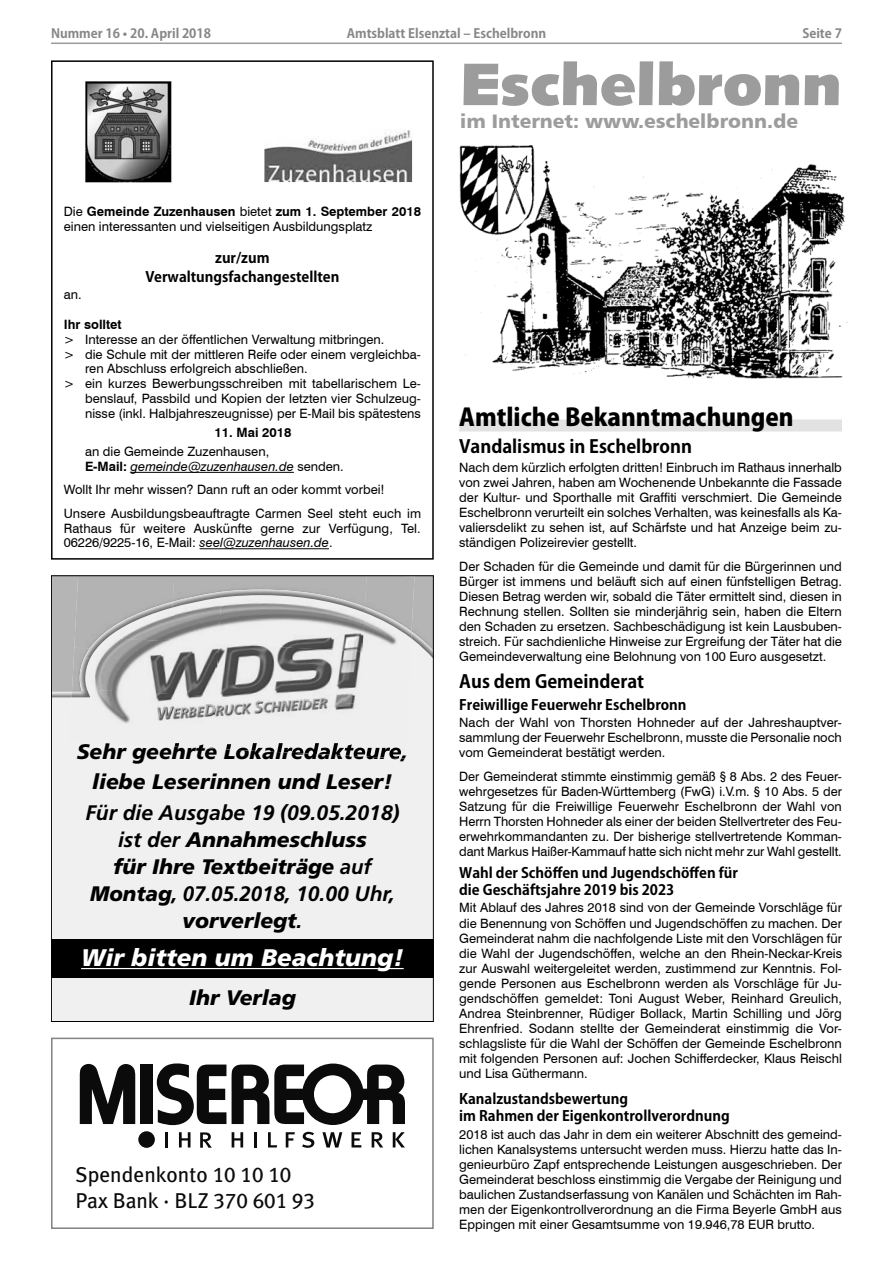
<style>
.page{position:relative;width:893px;height:1263px;background:#fff}
.page>*{position:absolute;margin:0;border:0;box-sizing:border-box;transform-origin:0 0}
.t1{font:60px "Humanist 531 BT Ultra Black A";color:#9c9c9c}
.t2{font:800 24px "Koz Go Pro";color:#000}
.t3{font:italic 900 24px "Frutiger";color:#fff}
.t4{font:21.45px/26.1px "Meta Plus";color:#0b0b0b}
.t5{font:italic 700 21px/27px "Frutiger";color:#000;text-align:center}
.t6{font:italic 900 21px/30px "Frutiger";color:#000;text-align:center}
.t7{font:19.5px "Humanist 777 BT Black B";color:#9c9c9c}
.t8{font:700 18px "Koz Go Pro";color:#000}
.t9{font:700 14.25px/17.4px "Koz Go Pro";color:#000}
.t10{font:12.9px/15px "Swiss 721 BT";color:#000;text-align:justify}
.t11{font:700 12.9px "Swiss 721 BT";color:#000}
.t12{font:700 12.75px "Koz Go Pro";color:#878787}
.s1{font-weight:700}
.s2{font-style:italic}
.s3{font-weight:900}
.s4{font-family:"Meta Plus Book Caps"}
</style>
<div class="page">
<hr style="left:51px;top:43px;width:791px;height:1px;background:#9c9c9c">
<img style="left:459px;top:145px;width:389px;height:234px">
<div style="left:459px;top:419px;width:383px;height:12px;background:#e2e2e2"></div>
<hr style="left:131px;top:472px;width:163px;height:1px;background:#000">
<hr style="left:200px;top:548px;width:129px;height:1px;background:#000">
<img style="left:264px;top:130px;width:148px;height:52px">
<img style="left:86px;top:82px;width:85px;height:100px">
<div style="left:51px;top:60px;width:383px;height:500px;border:2px solid #000"></div>
<div style="left:51px;top:575px;width:383px;height:447px;background:#f0f0f0"></div>
<div style="left:51px;top:939px;width:383px;height:39px;background:#000"></div>
<hr style="left:81px;top:968px;width:323px;height:1px;background:#fff">
<img style="left:53px;top:631px;width:379px;height:66px">
<img style="left:174px;top:613px;width:45px;height:25px">
<img style="left:219px;top:613px;width:139px;height:31px">
<img style="left:358px;top:615px;width:53px;height:82px">
<img style="left:90px;top:638px;width:129px;height:51px">
<img style="left:216px;top:644px;width:147px;height:53px">
<img style="left:69px;top:689px;width:147px;height:35px">
<img style="left:213px;top:696px;width:147px;height:28px">
<img style="left:109px;top:743px;width:87px;height:5px">
<img style="left:197px;top:743px;width:208px;height:16px">
<div style="left:74px;top:577px;width:100px;height:71px;background:#b3b3b3"></div>
<div style="left:173px;top:577px;width:192px;height:12px;background:#b3b3b3"></div>
<div style="left:365px;top:577px;width:49px;height:54px;background:#b3b3b3"></div>
<img style="left:72px;top:647px;width:12px;height:11px">
<img style="left:84px;top:602px;width:89px;height:57px">
<img style="left:172px;top:589px;width:193px;height:24px">
<img style="left:365px;top:607px;width:47px;height:31px">
<img style="left:72px;top:658px;width:18px;height:39px">
<div style="left:51px;top:1037px;width:383px;height:192px;border:2px solid #858585"></div>
<div style="left:141px;top:1064px;width:12px;height:60px;background:#0b0b0b"></div>
<svg style="left:157px;top:1063px;width:69px;height:62px"></svg>
<div style="left:138px;top:1131px;width:17px;height:17px;background:#0b0b0b;border-radius:50%"></div>
<svg style="left:232px;top:1063px;width:173px;height:62px"></svg>
<svg style="left:232px;top:1132px;width:11px;height:15px"></svg>
<hr style="left:254px;top:1132px;width:3px;height:15px;background:#0b0b0b">
<svg style="left:268px;top:1132px;width:9px;height:15px"></svg>
<svg style="left:286px;top:1132px;width:9px;height:15px"></svg>
<svg style="left:302px;top:1132px;width:12px;height:16px"></svg>
<svg style="left:322px;top:1132px;width:20px;height:15px"></svg>
<svg style="left:352px;top:1132px;width:9px;height:15px"></svg>
<svg style="left:372px;top:1132px;width:11px;height:15px"></svg>
<svg style="left:393px;top:1132px;width:12px;height:15px"></svg>
<hr style="left:165px;top:1132px;width:3px;height:15px;background:#0b0b0b">
<svg style="left:179px;top:1132px;width:11px;height:15px"></svg>
<svg style="left:200px;top:1132px;width:12px;height:16px"></svg>
<svg style="left:80px;top:1064px;width:55px;height:60px"></svg>
<p class="t12" style="left:51px;top:25px;width:162px">Nummer 16 • 20. April 2018</p>
<p class="t12" style="left:347px;top:25px;width:201px">Amtsblatt Elsenztal – Eschelbronn</p>
<p class="t12" style="left:802px;top:25px;width:41px">Seite 7</p>
<h1 class="t1" style="left:460px;top:46px;width:383px">Eschelbronn</h1>
<h3 class="t7" style="left:460px;top:108px;width:339px">im Internet: www.eschelbronn.de</h3>
<p class="t10" style="left:64px;top:203px;width:359px">Die <span class="s1">Gemeinde Zuzenhausen</span> bietet <span class="s1">zum 1. September 2018 </span>einen interessanten und vielseitigen Ausbildungsplatz</p>
<p class="t9" style="left:145px;top:249px;width:195px;line-height:19.4px;text-align:center">zur/zum<br>Verwaltungsfachangestellten</p>
<p class="t10" style="left:64px;top:287px;width:19px">an.</p>
<p class="t11" style="left:64px;top:315px;width:59px">Ihr solltet</p>
<p class="t10" style="left:64px;top:331px;width:322px">&gt; Interesse an der öffentlichen Verwaltung mitbringen.</p>
<p class="t10" style="left:64px;top:346px;width:359px">&gt; die Schule mit der mittleren Reife oder einem vergleichba-</p>
<p class="t10" style="left:85px;top:361px;width:224px">ren Abschluss erfolgreich abschließen.</p>
<p class="t10" style="left:64px;top:376px;width:359px">&gt; ein kurzes Bewerbungsschreiben mit tabellarischem Le-</p>
<p class="t10" style="left:85px;top:390px;width:337px">benslauf, Passbild und Kopien der letzten vier Schulzeug-</p>
<p class="t10" style="left:85px;top:405px;width:337px">nisse (inkl. Halbjahreszeugnisse) per E-Mail bis spätestens</p>
<p class="t11" style="left:215px;top:423px;width:78px">11. Mai 2018</p>
<p class="t10" style="left:85px;top:444px;width:260px">an die Gemeinde Zuzenhausen,<br><span class="s1">E-Mail:</span> <span class="s2">gemeinde@zuzenhausen.de</span> senden.</p>
<p class="t10" style="left:64px;top:478px;width:359px;line-height:23.4px">Wollt Ihr mehr wissen? Dann ruft an oder kommt vorbei!<br>Unsere Ausbildungsbeauftragte Carmen Seel steht euch im</p>
<p class="t10" style="left:64px;top:520px;width:359px">Rathaus für weitere Auskünfte gerne zur Verfügung, Tel.<br>06226/9225-16, E-Mail: <span class="s2">seel@zuzenhausen.de</span>.</p>
<h3 class="t6" style="left:77px;top:736px;width:333px">Sehr geehrte Lokalredakteure, liebe Leserinnen und Leser!</h3>
<h3 class="t5" style="left:85px;top:799px;width:315px">Für die Ausgabe 19 (09.05.2018) ist der <span class="s3">Annahmeschluss<br>für Ihre Textbeiträge</span> auf<br><span class="s3">Montag</span>, 07.05.2018, 10.00 Uhr, <span class="s3">vorverlegt</span>.</h3>
<h2 class="t3" style="left:81px;top:943px;width:324px">Wir bitten um Beachtung!</h2>
<h3 class="t6" style="left:189px;top:982px;width:108px">Ihr Verlag</h3>
<h3 class="t4" style="left:76px;top:1161px;width:241px">Spendenkonto <span class="s4">10 10 10<br></span>Pax Bank · BLZ <span class="s4">370 601 93</span></h3>
<h2 class="t2" style="left:459px;top:401px;width:336px">Amtliche Bekanntmachungen</h2>
<h3 class="t8" style="left:459px;top:435px;width:234px">Vandalismus in Eschelbronn</h3>
<p class="t10" style="left:459px;top:460px;width:384px">Nach dem kürzlich erfolgten dritten! Einbruch im Rathaus innerhalb von zwei Jahren, haben am Wochenende Unbekannte die Fassade der Kultur- und Sporthalle mit Graffiti verschmiert. Die Gemeinde Eschelbronn verurteilt ein solches Verhalten, was keinesfalls als Ka&shy;valiersdelikt zu sehen ist, auf Schärfste und hat Anzeige beim zu&shy;ständigen Polizeirevier gestellt.</p>
<p class="t10" style="left:459px;top:558px;width:384px">Der Schaden für die Gemeinde und damit für die Bürgerinnen und Bürger ist immens und beläuft sich auf einen fünfstelligen Betrag.<br>Diesen Betrag werden wir, sobald die Täter ermittelt sind, diesen in Rechnung stellen. Sollten sie minderjährig sein, haben die Eltern den Schaden zu ersetzen. Sachbeschädigung ist kein Lausbuben&shy;streich. Für sachdienliche Hinweise zur Ergreifung der Täter hat die Gemeindeverwaltung eine Belohnung von 100 Euro ausgesetzt.</p>
<h3 class="t8" style="left:459px;top:670px;width:186px">Aus dem Gemeinderat</h3>
<p class="t9" style="left:459px;top:697px;width:229px">Freiwillige Feuerwehr Eschelbronn</p>
<p class="t10" style="left:459px;top:714px;width:384px">Nach der Wahl von Thorsten Hohneder auf der Jahreshauptver&shy;sammlung der Feuerwehr Eschelbronn, musste die Personalie noch vom Gemeinderat bestätigt werden.</p>
<p class="t10" style="left:459px;top:768px;width:384px">Der Gemeinderat stimmte einstimmig gemäß § 8 Abs. 2 des Feuer&shy;wehrgesetzes für Baden-Württemberg (FwG) i.V.m. § 10 Abs. 5 der Satzung für die Freiwillige Feuerwehr Eschelbronn der Wahl von Herrn Thorsten Hohneder als einer der beiden Stellvertreter des Feu&shy;erwehrkommandanten zu. Der bisherige stellvertretende Komman&shy;dant Markus Haißer-Kammauf hatte sich nicht mehr zur Wahl gestellt.</p>
<p class="t9" style="left:459px;top:865px;width:280px">Wahl der Schöffen und Jugendschöffen für die Geschäftsjahre 2019 bis 2023</p>
<p class="t10" style="left:459px;top:900px;width:384px">Mit Ablauf des Jahres 2018 sind von der Gemeinde Vorschläge für die Benennung von Schöffen und Jugendschöffen zu machen. Der Gemeinderat nahm die nachfolgende Liste mit den Vorschlägen für die Wahl der Jugendschöffen, welche an den Rhein-Neckar-Kreis zur Auswahl weitergeleitet werden, zustimmend zur Kenntnis. Fol&shy;gende Personen aus Eschelbronn werden als Vorschläge für Ju&shy;gendschöffen gemeldet: Toni August Weber, Reinhard Greulich, Andrea Steinbrenner, Rüdiger Bollack, Martin Schilling und Jörg Ehrenfried. Sodann stellte der Gemeinderat einstimmig die Vor&shy;schlagsliste für die Wahl der Schöffen der Gemeinde Eschelbronn mit folgenden Personen auf: Jochen Schifferdecker, Klaus Reischl und Lisa Güthermann.</p>
<p class="t9" style="left:459px;top:1091px;width:272px">Kanalzustandsbewertung<br>im Rahmen der Eigenkontrollverordnung</p>
<p class="t10" style="left:459px;top:1126px;width:384px">2018 ist auch das Jahr in dem ein weiterer Abschnitt des gemeind&shy;lichen Kanalsystems untersucht werden muss. Hierzu hatte das In&shy;genieurbüro Zapf entsprechende Leistungen ausgeschrieben. Der Gemeinderat beschloss einstimmig die Vergabe der Reinigung und baulichen Zustandserfassung von Kanälen und Schächten im Rah&shy;men der Eigenkontrollverordnung an die Firma Beyerle GmbH aus Eppingen mit einer Gesamtsumme von 19.946,78 EUR brutto.</p>
</div>
